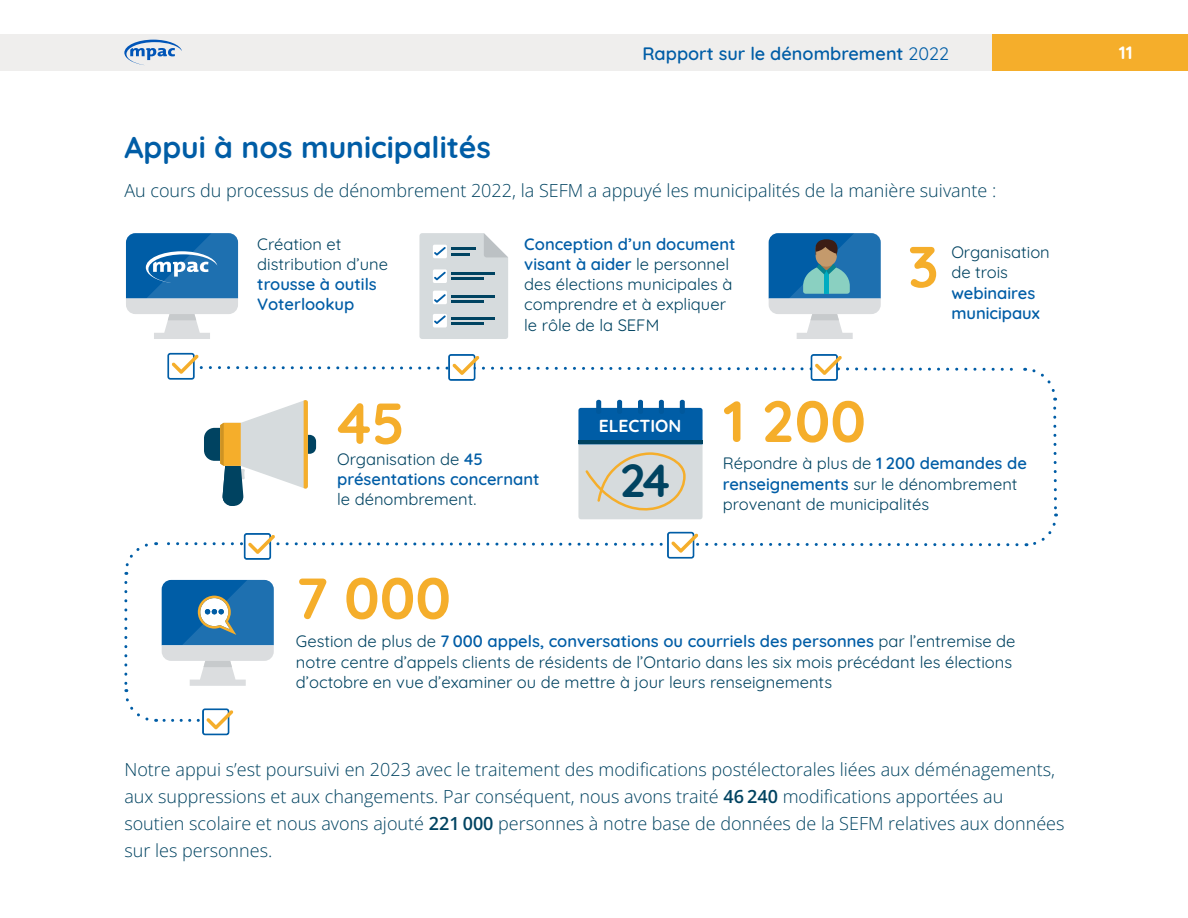
<style>
.page{position:relative;width:1188px;height:918px;background:#fff}
.page>*{position:absolute;margin:0;border:0;box-sizing:border-box;transform-origin:0 0}
.t1{font:700 58.05px "Quicksand";color:#f5ae2b}
.t2{font:300 46.35px "Quicksand";color:#004361}
.Paragraph{font:700 30px "Quicksand";color:#005da6}
.Paragraph-2{font:300 18px/27px "Open Sans";color:#004361}
.t3{font:600 18px "Quicksand";color:#005da6}
.t4{font:700 18px "Quicksand";color:#fff}
.t5{font:300 17.4px "Quicksand";color:#fff}
.Paragraph-3{font:16.5px/20.2px "Quicksand";color:#004361}
.Paragraph-4{font:600 16.5px/20.2px "Quicksand";color:#005da6}
.s1{font-weight:400}
.s2{font-weight:600;color:#005da6}
.s3{font-weight:400;color:#004361}
.s4{font-weight:600}
</style>
<div class="page">
<div style="left:992px;top:34px;width:196px;height:37px;background:#f5ae2b"></div>
<div style="left:0;top:34px;width:992px;height:37px;background:#efeeed"></div>
<svg style="left:124px;top:40px;width:58px;height:25px"></svg>
<svg style="left:170px;top:352px;width:22px;height:1px"></svg>
<svg style="left:126px;top:233px;width:112px;height:106px"></svg>
<svg style="left:419px;top:233px;width:89px;height:106px"></svg>
<svg style="left:769px;top:233px;width:112px;height:106px"></svg>
<svg style="left:124px;top:353px;width:934px;height:382px"></svg>
<p class="t3" style="left:642px;top:39px;width:308px">Rapport sur le dénombrement <span class="s1">2022</span></p>
<p class="t4" style="left:1119px;top:39px;width:16px">11</p>
<p class="Paragraph" style="left:124px;top:124px;width:368px">Appui à nos municipalités</p>
<p class="Paragraph-2" style="left:124px;top:176px;width:873px">Au cours du processus de dénombrement 2022, la SEFM a appuyé les municipalités de la manière suivante :</p>
<p class="Paragraph-3" style="left:257px;top:232px;width:132px">Création et distribution d’une</p>
<p class="Paragraph-4" style="left:257px;top:273px;width:121px">trousse à outils<br>Voterlookup</p>
<p class="Paragraph-3" style="left:524px;top:232px;width:213px"><span class="s2">Conception d’un document visant à aider</span> le personnel des élections municipales à comprendre et à expliquer le rôle de la SEFM</p>
<p class="Paragraph-4" style="left:951px;top:241px;width:100px"><span class="s3">Organisation de trois </span>webinaires municipaux</p>
<h1 class="t1" style="left:908px;top:222px;width:33px">3</h1>
<h1 class="t1" style="left:337px;top:378px;width:69px">45</h1>
<p class="Paragraph-3" style="left:337px;top:447px;width:204px">Organisation de <span class="s2">45 présentations concernant </span>le dénombrement.</p>
<p class="t5" style="left:599px;top:412px;width:84px">ELECTION</p>
<h2 class="t2" style="left:620px;top:445px;width:52px">24</h2>
<p class="t1" style="left:723px;top:376px;width:145px">1 200</p>
<p class="Paragraph-3" style="left:723px;top:452px;width:306px">Répondre à plus de <span class="s2">1 200 demandes de renseignements</span> sur le dénombrement provenant de municipalités</p>
<p class="t1" style="left:296px;top:553px;width:157px">7 000</p>
<p class="Paragraph-3" style="left:296px;top:630px;width:721px">Gestion de plus de <span class="s2">7 000 appels, conversations ou courriels des personnes</span> par l’entremise de notre centre d’appels clients de résidents de l’Ontario dans les six mois précédant les élections d’octobre en vue d’examiner ou de mettre à jour leurs renseignements</p>
<p class="Paragraph-2" style="left:124px;top:755px;width:942px">Notre appui s’est poursuivi en 2023 avec le traitement des modifications postélectorales liées aux déménagements, aux suppressions et aux changements. Par conséquent, nous avons traité <span class="s4">46 240</span> modifications apportées au soutien scolaire et nous avons ajouté <span class="s4">221 000</span> personnes à notre base de données de la SEFM relatives aux données sur les personnes.</p>
</div>
